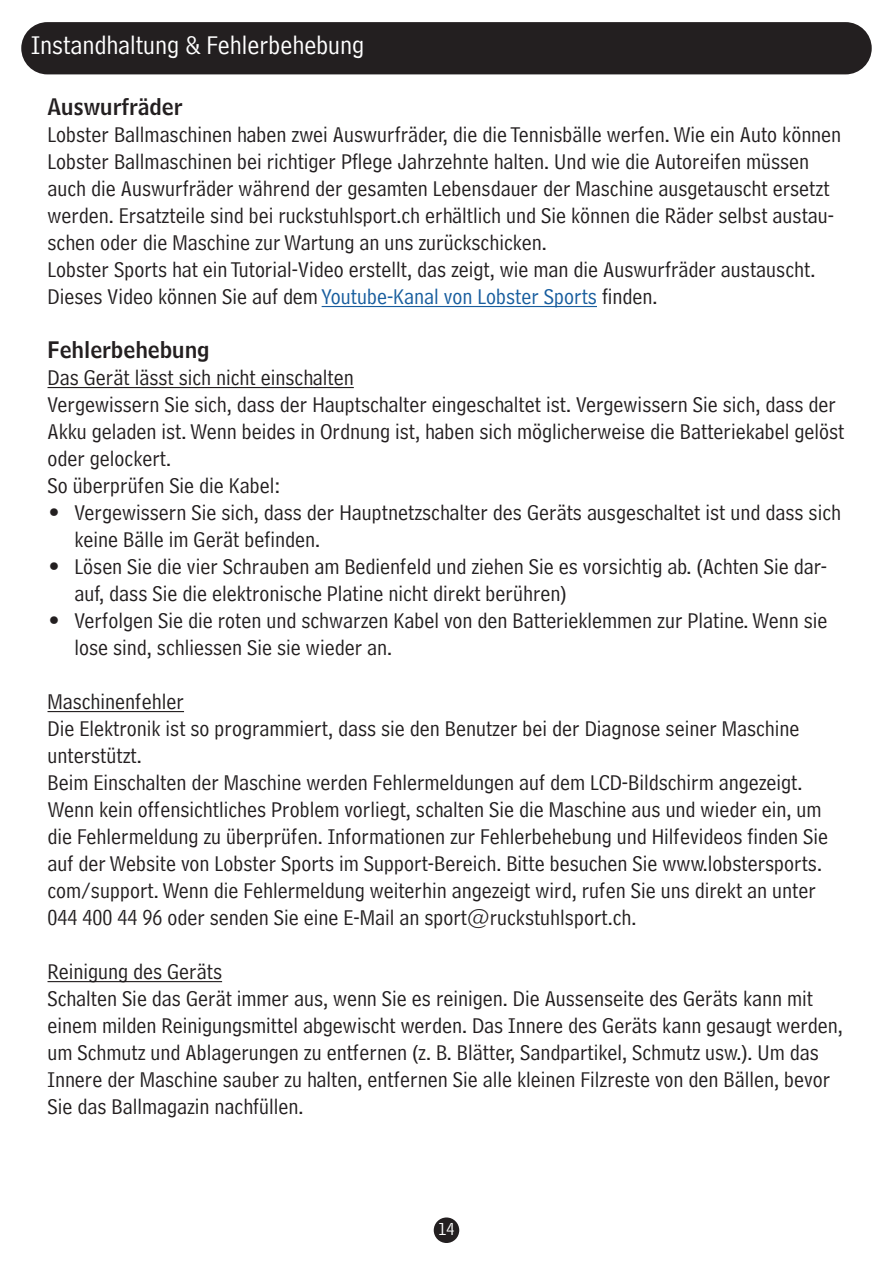
<style>
.page{position:relative;width:893px;height:1263px;background:#fff}
.page>*{position:absolute;margin:0;border:0;box-sizing:border-box;transform-origin:0 0}
.t1{font:27px "Bell Centennial Std Address";color:#fff}
.t2{font:22.5px/27px "Bell Centennial Std Address";color:#231f20}
.t3{font:22.5px "Bell Centennial Std Name Num";color:#231f20}
.t4{font:18px "Bell Centennial Std Address";color:#fff}
.s1{color:#175d9e}
.s2{font-family:"Bell Centennial Std Name Num"}
</style>
<div class="page">
<div style="left:434px;top:1217px;width:25px;height:26px;background:#231f20;border-radius:50%"></div>
<div style="left:21px;top:22px;width:851px;height:52px;background:#231f20;border-radius:26px"></div>
<hr style="left:322px;top:306px;width:275px;height:1px;background:#175d9e">
<hr style="left:48px;top:387px;width:306px;height:1px;background:#231f20">
<hr style="left:48px;top:711px;width:136px;height:1px;background:#231f20">
<hr style="left:48px;top:981px;width:174px;height:1px;background:#231f20">
<p class="t1" style="left:31px;top:29px;width:334px">Instandhaltung &amp; Fehlerbehebung</p>
<p class="t3" style="left:48px;top:93px;width:137px">Auswurfräder</p>
<p class="t2" style="left:48px;top:121px;width:795px">Lobster Ballmaschinen haben zwei Auswurfräder, die die Tennisbälle werfen. Wie ein Auto können Lobster Ballmaschinen bei richtiger Pflege Jahrzehnte halten. Und wie die Autoreifen müssen auch die Auswurfräder während der gesamten Lebensdauer der Maschine ausgetauscht ersetzt werden. Ersatzteile sind bei ruckstuhlsport.ch erhältlich und Sie können die Räder selbst austau&shy;schen oder die Maschine zur Wartung an uns zurückschicken.<br>Lobster Sports hat ein Tutorial-Video erstellt, das zeigt, wie man die Auswurfräder austauscht.<br>Dieses Video können Sie auf dem <span class="s1">Youtube-Kanal von Lobster Sports</span> finden.</p>
<p class="t3" style="left:48px;top:336px;width:164px">Fehlerbehebung</p>
<p class="t2" style="left:48px;top:364px;width:798px">Das Gerät lässt sich nicht einschalten<br>Vergewissern Sie sich, dass der Hauptschalter eingeschaltet ist. Vergewissern Sie sich, dass der Akku geladen ist. Wenn beides in Ordnung ist, haben sich möglicherweise die Batteriekabel gelöst oder gelockert.<br>So überprüfen Sie die Kabel:</p>
<p class="t2" style="left:75px;top:499px;width:768px;text-indent:-27px"><span class="s2">•</span> Vergewissern Sie sich, dass der Hauptnetzschalter des Geräts ausgeschaltet ist und dass sich keine Bälle im Gerät befinden.</p>
<p class="t2" style="left:75px;top:553px;width:754px;text-indent:-27px"><span class="s2">•</span> Lösen Sie die vier Schrauben am Bedienfeld und ziehen Sie es vorsichtig ab. (Achten Sie dar&shy;auf, dass Sie die elektronische Platine nicht direkt berühren)</p>
<p class="t2" style="left:75px;top:607px;width:754px;text-indent:-27px"><span class="s2">•</span> Verfolgen Sie die roten und schwarzen Kabel von den Batterieklemmen zur Platine. Wenn sie lose sind, schliessen Sie sie wieder an.</p>
<p class="t2" style="left:48px;top:688px;width:782px">Maschinenfehler<br>Die Elektronik ist so programmiert, dass sie den Benutzer bei der Diagnose seiner Maschine unterstützt.<br>Beim Einschalten der Maschine werden Fehlermeldungen auf dem LCD-Bildschirm angezeigt.<br>Wenn kein offensichtliches Problem vorliegt, schalten Sie die Maschine aus und wieder ein, um die Fehlermeldung zu überprüfen. Informationen zur Fehlerbehebung und Hilfevideos finden Sie auf der Website von Lobster Sports im Support-Bereich. Bitte besuchen Sie www.lobstersports. com/support. Wenn die Fehlermeldung weiterhin angezeigt wird, rufen Sie uns direkt an unter 044 400 44 96 oder senden Sie eine E-Mail an sport@ruckstuhlsport.ch.</p>
<p class="t2" style="left:48px;top:958px;width:797px">Reinigung des Geräts<br>Schalten Sie das Gerät immer aus, wenn Sie es reinigen. Die Aussenseite des Geräts kann mit einem milden Reinigungsmittel abgewischt werden. Das Innere des Geräts kann gesaugt werden, um Schmutz und Ablagerungen zu entfernen (z. B. Blätter, Sandpartikel, Schmutz usw.). Um das Innere der Maschine sauber zu halten, entfernen Sie alle kleinen Filzreste von den Bällen, bevor Sie das Ballmagazin nachfüllen.</p>
<p class="t4" style="left:438px;top:1218px;width:17px">14</p>
</div>
